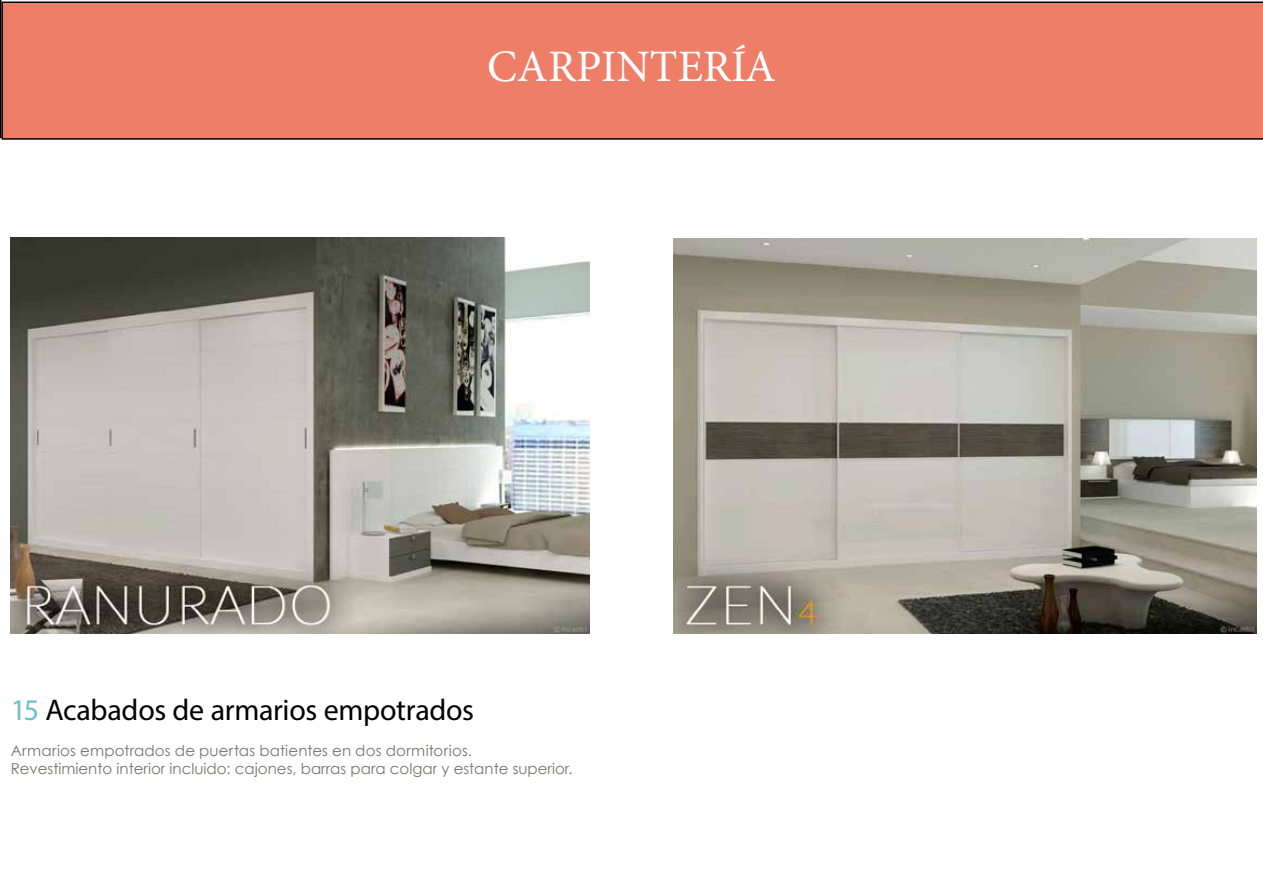
<style>
.page{position:relative;width:1263px;height:893px;background:#fff}
.page>*{position:absolute;margin:0;border:0;box-sizing:border-box;transform-origin:0 0}
.t1{font:45px "Minion Pro";color:#fff}
.t2{font:30px "Myriad Pro";letter-spacing:-.01em;color:#000}
.t3{font:15px/18px "Century Gothic";color:#757472}
.s1{color:#6ebfcd}
</style>
<div class="page">
<img style="left:11px;top:238px;width:579px;height:395px">
<img style="left:674px;top:238px;width:583px;height:395px">
<svg style="left:0;top:0;width:1px;height:138px"></svg>
<div style="left:1px;top:2px;width:1262px;height:138px;background:#ef7e69"></div>
<h1 class="t1" style="left:487px;top:37px;width:290px">CARPINTERÍA</h1>
<h2 class="t2" style="left:11px;top:691px;width:465px"><span class="s1">15</span> Acabados de armarios empotrados</h2>
<p class="t3" style="left:11px;top:741px;width:563px">Armarios empotrados de puertas batientes en dos dormitorios.<br>Revestimiento interior incluido: cajones, barras para colgar y estante superior.</p>
</div>
